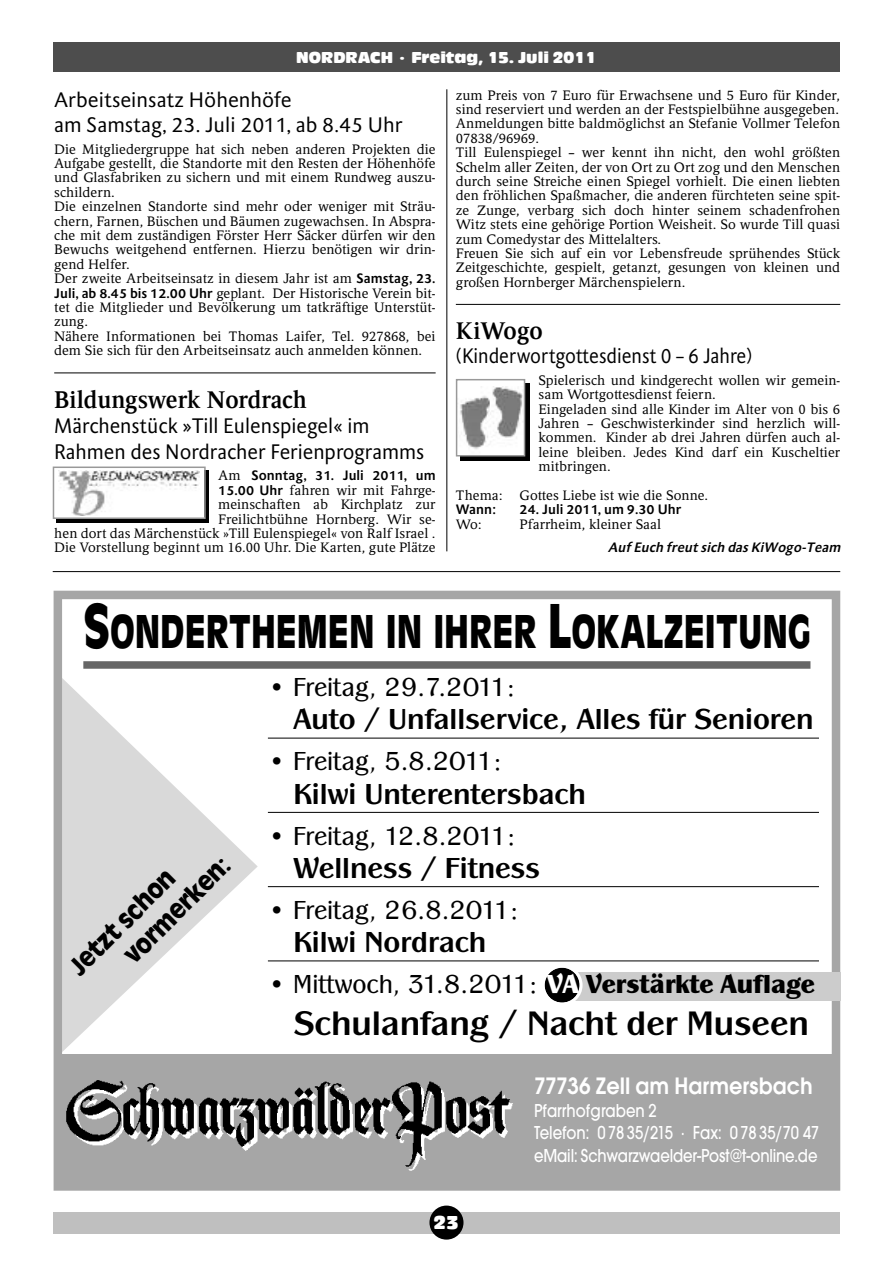
<style>
.page{position:relative;width:893px;height:1263px;background:#fff}
.page>*{position:absolute;margin:0;border:0;box-sizing:border-box;transform-origin:0 0}
.t1{font:700 49.5px "Antique Olive T";letter-spacing:.015em;color:#000;scale:.75 1}
.t2{font:700 35.25px "Panache Itc T";color:#000}
.t3{font:700 30px "Panache Itc T";color:#000}
.t4{font:27px "Panache Itc T";color:#000}
.t5{font:700 27px/30px "Antique Olive T";color:#000;scale:.9 1}
.t6{font:600 24.75px "Avant Garde Gothic Itc T";color:#fff;scale:.93 1}
.t7{font:700 24px "Schwabo Serif Hl";letter-spacing:-.005em;color:#000}
.t8{font:21px/25.5px "Schwabo Sans";color:#000}
.t9{font:21px "Schwabo Sans";color:#000;scale:.9 1}
.t10{font:500 19.5px/22.5px "Avant Garde Gothic Itc T";letter-spacing:-.01em;color:#fff;scale:.85 1}
.t11{font:19.5px "Antique Olive T Compact Ro 1";color:#fff}
.t12{font:16.5px "Antique Olive T Compact Ro 1";color:#fff}
.t13{font:13.65px/14.4px "Schwabo Serif";color:#000}
.t14{font:700 13.65px "Schwabo Sans";color:#000}
.t15{font:italic 700 13.65px "Schwabo Sans";color:#000}
.s1{font-family:"Schwabo Sans";font-weight:700}
.s2{font-family:"Schwabo Serif";font-weight:400}
.s3{font-size:66px}
.s4{font-weight:700}
.s5{font-weight:900;color:#fff}
.s6{font-weight:900}
</style>
<div class="page">
<div style="left:53px;top:1212px;width:786px;height:21px;background:#bfbfbf"></div>
<div style="left:429px;top:1205px;width:34px;height:34px;background:#000;border-radius:50%"></div>
<div style="left:53px;top:43px;width:786px;height:29px;background:#4d4d4d"></div>
<hr style="left:446px;top:89px;width:1px;height:462px;background:#000">
<hr style="left:54px;top:372px;width:382px;height:1px;background:#000">
<hr style="left:456px;top:304px;width:384px;height:1px;background:#000">
<div style="left:56px;top:470px;width:153px;height:53px;background:#000"></div>
<div style="left:54px;top:468px;width:150px;height:49px;background:#fff"></div>
<img style="left:59px;top:470px;width:141px;height:45px">
<div style="left:53px;top:466px;width:153px;height:53px;border:2px solid #999"></div>
<div style="left:460px;top:383px;width:70px;height:78px;background:linear-gradient(to right,#000,#000)"></div>
<div style="left:457px;top:380px;width:67px;height:75px;background:#fff"></div>
<img style="left:460px;top:386px;width:62px;height:63px">
<div style="left:456px;top:379px;width:69px;height:77px;border:2px solid #999"></div>
<svg style="left:64px;top:680px;width:194px;height:370px"></svg>
<div style="left:54px;top:591px;width:786px;height:600px;border:9px solid #a6a6a6"></div>
<div style="left:62px;top:1054px;width:770px;height:130px;background:#a6a6a6"></div>
<img style="left:66px;top:1080px;width:446px;height:88px">
<div style="left:83px;top:661px;width:727px;height:8px;background:#666"></div>
<hr style="left:53px;top:571px;width:787px;height:1px;background:#000">
<div style="left:550px;top:972px;width:290px;height:29px;background:#ccc"></div>
<svg style="left:544px;top:967px;width:39px;height:36px"></svg>
<hr style="left:268px;top:738px;width:551px;height:1px;background:#000">
<hr style="left:268px;top:812px;width:551px;height:1px;background:#000">
<hr style="left:268px;top:886px;width:551px;height:1px;background:#000">
<hr style="left:268px;top:960px;width:551px;height:1px;background:#000">
<p class="t12" style="left:296px;top:47px;width:301px">NORDRACH · Freitag, 15. Juli 2011</p>
<h3 class="t8" style="left:54px;top:89px;width:350px">Arbeitseinsatz Höhenhöfe<br>am Samstag, 23. Juli 2011, ab 8.45 Uhr</h3>
<p class="t13" style="left:54px;top:143px;width:383px">Die Mitgliedergruppe hat sich neben anderen Projekten die Aufgabe gestellt, die Standorte mit den Resten der Höhenhöfe und Glasfabriken zu sichern und mit einem Rundweg auszu&shy;schildern.<br>Die einzelnen Standorte sind mehr oder weniger mit Sträu&shy;chern, Farnen, Büschen und Bäumen zugewachsen. In Abspra&shy;che mit dem zuständigen Förster Herr Säcker dürfen wir den Bewuchs weitgehend entfernen. Hierzu benötigen wir drin&shy;gend Helfer.<br>Der zweite Arbeitseinsatz in diesem Jahr ist am <span class="s1">Samstag, 23.<br>Juli, ab 8.45 bis 12.00 Uhr</span> geplant. Der Historische Verein bit&shy;tet die Mitglieder und Bevölkerung um tatkräftige Unterstüt&shy;zung.<br>Nähere Informationen bei Thomas Laifer, Tel. 927868, bei dem Sie sich für den Arbeitseinsatz auch anmelden können.</p>
<h3 class="t7" style="left:54px;top:390px;width:254px">Bildungswerk Nordrach</h3>
<h3 class="t8" style="left:54px;top:415px;width:372px">Märchenstück »Till Eulenspiegel« im<br>Rahmen des Nordracher Ferienprogramms</h3>
<p class="t14" style="left:218px;top:471px;width:219px"><span class="s2">Am</span> Sonntag, 31. Juli 2011, um</p>
<p class="t13" style="left:54px;top:484px;width:383px;text-align:right"><span class="s1">15.00 Uhr</span> fahren wir mit Fahrge-<br>meinschaften ab Kirchplatz zur<br>Freilichtbühne Hornberg. Wir se-<br>hen dort das Märchenstück »Till Eulenspiegel« von Ralf Israel .<br>Die Vorstellung beginnt um 16.00 Uhr. Die Karten, gute Plätze</p>
<p class="t13" style="left:456px;top:89px;width:386px">zum Preis von 7 Euro für Erwachsene und 5 Euro für Kinder, sind reserviert und werden an der Festspielbühne ausgegeben.<br>Anmeldungen bitte baldmöglichst an Stefanie Vollmer Telefon 07838/96969.<br>Till Eulenspiegel – wer kennt ihn nicht, den wohl größten Schelm aller Zeiten, der von Ort zu Ort zog und den Menschen durch seine Streiche einen Spiegel vorhielt. Die einen liebten den fröhlichen Spaßmacher, die anderen fürchteten seine spit&shy;ze Zunge, verbarg sich doch hinter seinem schadenfrohen Witz stets eine gehörige Portion Weisheit. So wurde Till quasi zum Comedystar des Mittelalters.<br>Freuen Sie sich auf ein vor Lebensfreude sprühendes Stück Zeitgeschichte, gespielt, getanzt, gesungen von kleinen und großen Hornberger Märchenspielern.</p>
<h3 class="t7" style="left:456px;top:321px;width:88px">KiWogo</h3>
<h3 class="t9" style="left:456px;top:348px;width:331px">(Kinderwortgottesdienst 0 – 6 Jahre)</h3>
<p class="t13" style="left:538px;top:374px;width:303px">Spielerisch und kindgerecht wollen wir gemein&shy;sam Wortgottesdienst feiern.<br>Eingeladen sind alle Kinder im Alter von 0 bis 6<br>Jahren – Geschwisterkinder sind herzlich will&shy;kommen. Kinder ab drei Jahren dürfen auch al&shy;leine bleiben. Jedes Kind darf ein Kuscheltier mitbringen.</p>
<p class="t13" style="left:456px;top:490px;width:48px">Thema:</p>
<p class="t13" style="left:520px;top:490px;width:190px">Gottes Liebe ist wie die Sonne.</p>
<p class="t14" style="left:456px;top:505px;width:42px">Wann:</p>
<p class="t14" style="left:520px;top:505px;width:163px">24. Juli 2011, um 9.30 Uhr</p>
<p class="t13" style="left:456px;top:518px;width:27px">Wo:</p>
<p class="t13" style="left:520px;top:518px;width:143px">Pfarrheim, kleiner Saal</p>
<p class="t15" style="left:608px;top:542px;width:237px">Auf Euch freut sich das KiWogo-Team</p>
<h1 class="t1" style="left:83px;top:602px;width:971px"><span class="s3">S</span>ONDERTHEMEN IN IHRER <span class="s3">L</span>OKALZEITUNG</h1>
<h3 class="t5" style="left:96px;top:927px;width:155px;text-indent:-46px;rotate:-45deg">Jetzt schon vormerken:</h3>
<h3 class="t4" style="left:268px;top:671px;width:248px"><span class="s4">•</span> Freitag, 29.7.2011:</h3>
<h3 class="t3" style="left:293px;top:701px;width:522px">Auto / Unfallservice, Alles für Senioren</h3>
<h3 class="t4" style="left:268px;top:745px;width:235px"><span class="s4">•</span> Freitag, 5.8.2011:</h3>
<h3 class="t3" style="left:293px;top:776px;width:294px">Kilwi Unterentersbach</h3>
<h3 class="t4" style="left:268px;top:819px;width:249px"><span class="s4">•</span> Freitag, 12.8.2011:</h3>
<h3 class="t3" style="left:293px;top:850px;width:248px">Wellness / Fitness</h3>
<h3 class="t4" style="left:268px;top:894px;width:252px"><span class="s4">•</span> Freitag, 26.8.2011:</h3>
<h3 class="t3" style="left:293px;top:924px;width:194px">Kilwi Nordrach</h3>
<h3 class="t4" style="left:268px;top:968px;width:549px"><span class="s4">•</span> Mittwoch, 31.8.2011: <span class="s5">VA</span> <span class="s6">Verstärkte Auflage</span></h3>
<h2 class="t2" style="left:293px;top:1002px;width:517px">Schulanfang / Nacht der Museen</h2>
<h3 class="t11" style="left:433px;top:1210px;width:27px">23</h3>
<h3 class="t6" style="left:534px;top:1071px;width:301px">77736 Zell am Harmersbach</h3>
<h3 class="t10" style="left:534px;top:1098px;width:337px">Pfarrhofgraben 2<br>Telefon: 078 35/215 · Fax: 078 35/70 47 eMail: Schwarzwaelder-Post@t-online.de</h3>
</div>
